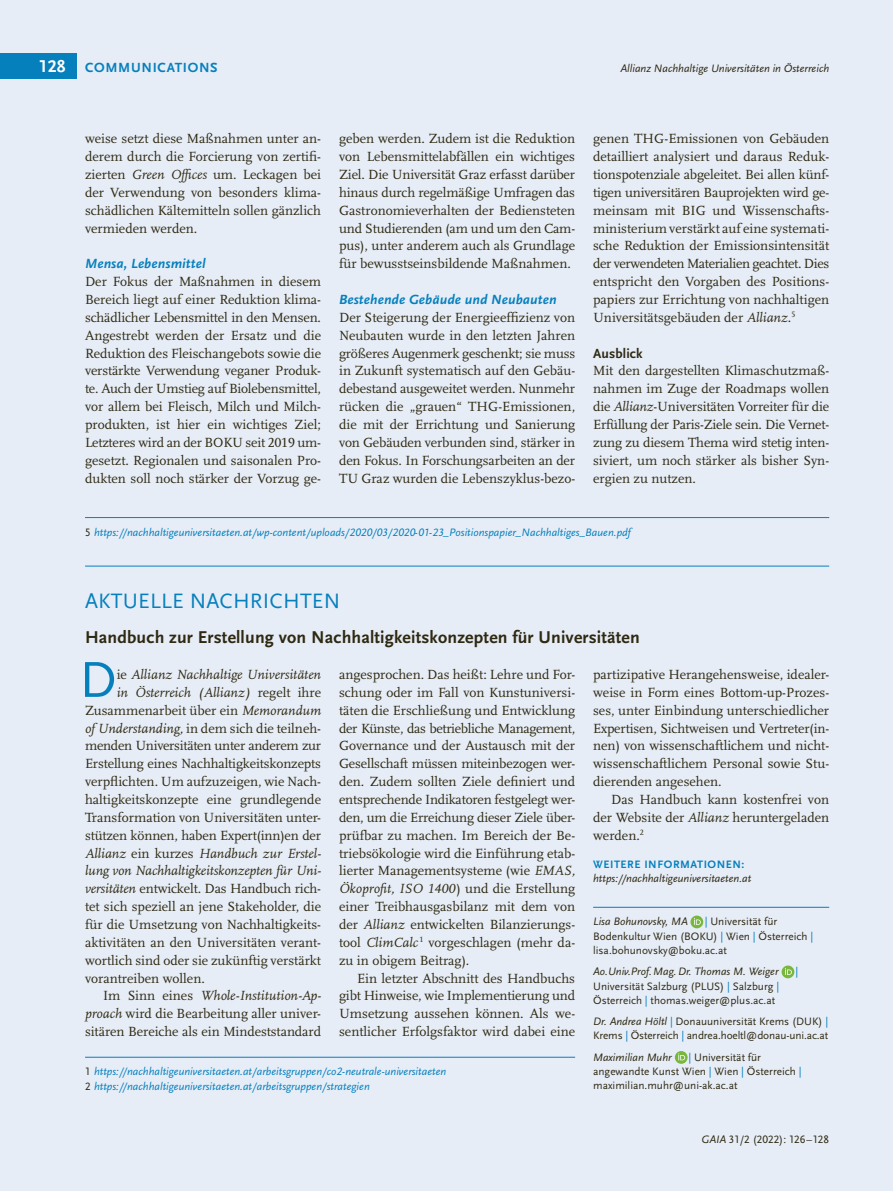
<style>
.page{position:relative;width:893px;height:1191px;background:#e6edf7}
.page>*{position:absolute;margin:0;border:0;box-sizing:border-box;transform-origin:0 0}
.Fließtext_mE{font:52.65px "Scala Sans LF";color:#0680bd}
.Ü1_1_14_5_17_5{font:21.75px "Scala Sans LF";letter-spacing:.01em;color:#0680bd}
.Ü2_11_9_11_9{font:700 17.85px "Scala Sans LF";letter-spacing:.01em;color:#2f2912}
.t1{font:700 17.85px "Scala Sans LF";color:#fff}
.Fließtext_oE{font:13.8px/17.9px "Scala LF";color:#2f2912;text-align:justify}
.Fließtext_mE-2{font:13.8px/17.9px "Scala LF";color:#2f2912;text-align:justify}
.Ü4_9_25_11_9{font:italic 700 13.8px "Scala Sans LF";letter-spacing:.01em;color:#0680bd}
.InfoÜ{font:700 13.8px "Scala Sans LF";letter-spacing:.05em;color:#0680bd}
.Ü3_9_25_11_9{font:700 13.8px "Scala Sans LF";letter-spacing:.01em;color:#2f2912}
.Autor_innen-Adressen{font:11.25px/14.2px "Scala Sans LF";color:#2f2912}
.Fußnote{font:italic 11.25px "Scala Sans LF";color:#0680bd}
.Autor_innen-Adressen-2{font:italic 11.25px "Scala Sans LF";color:#2f2912}
.InfoÜ-2{font:700 11.25px "Scala Sans LF";letter-spacing:.05em;color:#0680bd}
.Autor_innen-Adressen-3{font:11.25px "Scala Sans LF";color:#0680bd}
.s1{font-style:italic}
.s2{font-style:normal;color:#2f2912}
.s3{color:#0680bd}
</style>
<div class="page">
<div style="left:0;top:53px;width:77px;height:25px;background:#0680bd"></div>
<hr style="left:85px;top:566px;width:744px;height:1px;background:#0680bd">
<hr style="left:85px;top:1057px;width:490px;height:1px;background:#0680bd">
<hr style="left:593px;top:907px;width:236px;height:1px;background:#0680bd">
<svg style="left:690px;top:915px;width:13px;height:13px"></svg>
<svg style="left:694px;top:918px;width:7px;height:7px"></svg>
<svg style="left:782px;top:965px;width:12px;height:13px"></svg>
<svg style="left:785px;top:968px;width:7px;height:6px"></svg>
<svg style="left:675px;top:1051px;width:13px;height:12px"></svg>
<svg style="left:678px;top:1053px;width:7px;height:7px"></svg>
<hr style="left:85px;top:517px;width:744px;height:1px;background:#0680bd">
<p class="t1" style="left:39px;top:56px;width:29px">128</p>
<p class="Autor_innen-Adressen-2" style="left:621px;top:62px;width:210px">Allianz Nachhaltige Universitäten in Österreich</p>
<h5 class="InfoÜ" style="left:85px;top:60px;width:134px">COMMUNICATIONS</h5>
<p class="Fließtext_oE" style="left:85px;top:130px;width:236px">weise setzt diese Maßnahmen unter an-</p>
<p class="Fließtext_oE" style="left:85px;top:148px;width:238px">derem durch die Forcierung von zertifi&shy;zierten <span class="s1">Green Offices</span> um. Leckagen bei der Verwendung von besonders klima&shy;schädlichen Kältemitteln sollen gänzlich vermieden werden.</p>
<h3 class="Ü4_9_25_11_9" style="left:85px;top:256px;width:122px">Mensa, Lebensmittel</h3>
<p class="Fließtext_oE" style="left:85px;top:273px;width:238px">Der Fokus der Maßnahmen in diesem Bereich liegt auf einer Reduktion klima&shy;schädlicher Lebensmittel in den Mensen.<br>Angestrebt werden der Ersatz und die Reduktion des Fleischangebots sowie die verstärkte Verwendung veganer Produk&shy;te. Auch der Umstieg auf Biolebensmittel, vor allem bei Fleisch, Milch und Milch&shy;produkten, ist hier ein wichtiges Ziel; Letzteres wird an der BOKU seit 2019 um&shy;gesetzt. Regionalen und saisonalen Pro&shy;dukten soll noch stärker der Vorzug ge-</p>
<p class="Fließtext_oE" style="left:339px;top:130px;width:238px">geben werden. Zudem ist die Reduktion von Lebensmittelabfällen ein wichtiges Ziel. Die Universität Graz erfasst darüber hinaus durch regelmäßige Umfragen das Gastronomieverhalten der Bediensteten und Studierenden (am und um den Cam&shy;pus), unter anderem auch als Grundlage für bewusstseinsbildende Maßnahmen.</p>
<h3 class="Ü4_9_25_11_9" style="left:339px;top:292px;width:219px">Bestehende Gebäude und Neubauten</h3>
<p class="Fließtext_oE" style="left:339px;top:309px;width:238px">Der Steigerung der Energieeffizienz von Neubauten wurde in den letzten Jahren größeres Augenmerk geschenkt; sie muss in Zukunft systematisch auf den Gebäu&shy;debestand ausgeweitet werden. Nunmehr rücken die „grauen“ THG-Emissionen, die mit der Errichtung und Sanierung von Gebäuden verbunden sind, stärker in den Fokus. In Forschungsarbeiten an der TU Graz wurden die Lebenszyklus-bezo-</p>
<p class="Fließtext_oE" style="left:593px;top:130px;width:238px">genen THG-Emissionen von Gebäuden detailliert analysiert und daraus Reduk&shy;tionspotenziale abgeleitet. Bei allen künf&shy;tigen universitären Bauprojekten wird ge-</p>
<p class="Fließtext_oE" style="left:593px;top:201px;width:238px">meinsam mit BIG und Wissenschafts&shy;ministerium verstärkt auf eine systemati&shy;sche Reduktion der Emissionsintensität der verwendeten Materialien geachtet. Dies entspricht den Vorgaben des Positions&shy;papiers zur Errichtung von nachhaltigen Universitätsgebäuden der <span class="s1">Allianz</span>.<sup>5</sup></p>
<h3 class="Ü3_9_25_11_9" style="left:593px;top:346px;width:51px">Ausblick</h3>
<p class="Fließtext_oE" style="left:593px;top:362px;width:238px">Mit den dargestellten Klimaschutzmaß&shy;nahmen im Zuge der Roadmaps wollen die <span class="s1">Allianz</span>-Universitäten Vorreiter für die Erfüllung der Paris-Ziele sein. Die Vernet&shy;zung zu diesem Thema wird stetig inten&shy;siviert, um noch stärker als bisher Syn&shy;ergien zu nutzen.</p>
<p class="Fußnote" style="left:85px;top:526px;width:547px"><span class="s2">5</span> https://nachhaltigeuniversitaeten.at/wp-content/uploads/2020/03/2020-01-23_Positionspapier_Nachhaltiges_Bauen.pdf</p>
<h1 class="Ü1_1_14_5_17_5" style="left:85px;top:588px;width:257px">AKTUELLE NACHRICHTEN</h1>
<h2 class="Ü2_11_9_11_9" style="left:85px;top:628px;width:556px">Handbuch zur Erstellung von Nachhaltigkeitskonzepten für Universitäten</h2>
<p class="Fließtext_mE" style="left:79px;top:651px;width:39px">D</p>
<p class="Fließtext_mE-2" style="left:85px;top:666px;width:238px;text-align:right">ie <span class="s1">Allianz Nachhaltige Universitäten<br>in Österreich (Allianz)</span> regelt ihre Zusammenarbeit über ein <span class="s1">Memorandum of Understanding,</span> in dem sich die teilneh&shy;menden Universitäten unter anderem zur Erstellung eines Nachhaltigkeitskonzepts verpflichten. Um aufzuzeigen, wie Nach&shy;haltigkeitskonzepte eine grundlegende Transformation von Universitäten unter&shy;stützen können, haben Expert(inn)en der <span class="s1">Allianz</span> ein kurzes <span class="s1">Handbuch zur Erstel&shy;lung von Nachhaltigkeitskonzepten für Uni-</span></p>
<p class="Fließtext_mE-2" style="left:85px;top:880px;width:238px"><span class="s1">versitäten</span> entwickelt. Das Handbuch rich&shy;tet sich speziell an jene Stakeholder, die für die Umsetzung von Nachhaltigkeits&shy;aktivitäten an den Universitäten verant&shy;wortlich sind oder sie zukünftig verstärkt vorantreiben wollen.</p>
<p class="Fließtext_mE-2" style="left:85px;top:987px;width:238px;text-indent:18px">Im Sinn eines <span class="s1">Whole-Institution-Ap&shy;proach</span> wird die Bearbeitung aller univer&shy;sitären Bereiche als ein Mindeststandard</p>
<p class="Fließtext_mE-2" style="left:339px;top:666px;width:238px">angesprochen. Das heißt: Lehre und For&shy;schung oder im Fall von Kunstuniversi&shy;täten die Erschließung und Entwicklung der Künste, das betriebliche Management, Governance und der Austausch mit der Gesellschaft müssen miteinbezogen wer&shy;den. Zudem sollten Ziele definiert und entsprechende Indikatoren festgelegt wer&shy;den, um die Erreichung dieser Ziele über&shy;prüfbar zu machen. Im Bereich der Be-</p>
<p class="Fließtext_mE-2" style="left:339px;top:844px;width:238px">triebsökologie wird die Einführung etab&shy;lierter Managementsysteme (wie <span class="s1">EMAS, Ökoprofit, ISO 1400</span>) und die Erstellung einer Treibhausgasbilanz mit dem von der <span class="s1">Allianz</span> entwickelten Bilanzierungs&shy;tool <span class="s1">ClimCalc</span> <sup>1</sup> vorgeschlagen (mehr da&shy;zu in obigem Beitrag).</p>
<p class="Fließtext_mE-2" style="left:339px;top:969px;width:238px;text-indent:18px">Ein letzter Abschnitt des Handbuchs gibt Hinweise, wie Implementierung und Umsetzung aussehen können. Als we&shy;sentlicher Erfolgsfaktor wird dabei eine</p>
<p class="Fußnote" style="left:85px;top:1065px;width:363px"><span class="s2">1</span> https://nachhaltigeuniversitaeten.at/arbeitsgruppen/co2-neutrale-universitaeten</p>
<p class="Fußnote" style="left:85px;top:1080px;width:286px"><span class="s2">2</span> https://nachhaltigeuniversitaeten.at/arbeitsgruppen/strategien</p>
<p class="Fließtext_mE-2" style="left:593px;top:666px;width:238px">partizipative Herangehensweise, idealer&shy;weise in Form eines Bottom-up-Prozes&shy;ses, unter Einbindung unterschiedlicher Expertisen, Sichtweisen und Vertreter(in&shy;nen) von wissenschaftlichem und nicht&shy;wissenschaftlichem Personal sowie Stu&shy;dierenden angesehen.</p>
<p class="Fließtext_mE-2" style="left:593px;top:791px;width:238px;text-indent:18px">Das Handbuch kann kostenfrei von der Website der <span class="s1">Allianz</span> heruntergeladen werden.<sup>2</sup></p>
<h5 class="InfoÜ-2" style="left:593px;top:858px;width:153px">WEITERE INFORMATIONEN:</h5>
<p class="Autor_innen-Adressen-2" style="left:593px;top:872px;width:160px">https://nachhaltigeuniversitaeten.at</p>
<p class="Autor_innen-Adressen-2" style="left:593px;top:915px;width:96px">Lisa Bohunovsky, MA</p>
<p class="Autor_innen-Adressen" style="left:593px;top:915px;width:222px;text-indent:112px"><span class="s3">|</span> Universität für<br>Bodenkultur Wien (BOKU) <span class="s3">|</span> Wien <span class="s3">|</span> Österreich <span class="s3">| </span>lisa.bohunovsky@boku.ac.at</p>
<p class="Autor_innen-Adressen-2" style="left:593px;top:965px;width:187px">Ao.Univ.Prof.Mag.Dr. Thomas M. Weiger</p>
<p class="Autor_innen-Adressen-3" style="left:795px;top:965px;width:4px">|</p>
<p class="Autor_innen-Adressen" style="left:593px;top:979px;width:188px">Universität Salzburg (PLUS) <span class="s3">|</span> Salzburg <span class="s3">|<br></span>Österreich <span class="s3">|</span> thomas.weiger@plus.ac.at</p>
<p class="Autor_innen-Adressen" style="left:593px;top:1014px;width:237px"><span class="s1">Dr. Andrea Höltl</span> <span class="s3">|</span> Donauuniversität Krems (DUK) <span class="s3">|</span></p>
<p class="Autor_innen-Adressen" style="left:593px;top:1029px;width:237px">Krems <span class="s3">|</span> Österreich <span class="s3">|</span> andrea.hoeltl@donau-uni.ac.at</p>
<p class="Autor_innen-Adressen-2" style="left:593px;top:1051px;width:80px">Maximilian Muhr</p>
<p class="Autor_innen-Adressen" style="left:593px;top:1050px;width:210px;text-indent:95px"><span class="s3">|</span> Universität für angewandte Kunst Wien <span class="s3">|</span> Wien <span class="s3">|</span> Österreich <span class="s3">| </span>maximilian.muhr@uni-ak.ac.at</p>
<p class="Autor_innen-Adressen" style="left:701px;top:1132px;width:129px"><span class="s1">GAIA</span> 31/2 (2022): 126–128</p>
</div>
